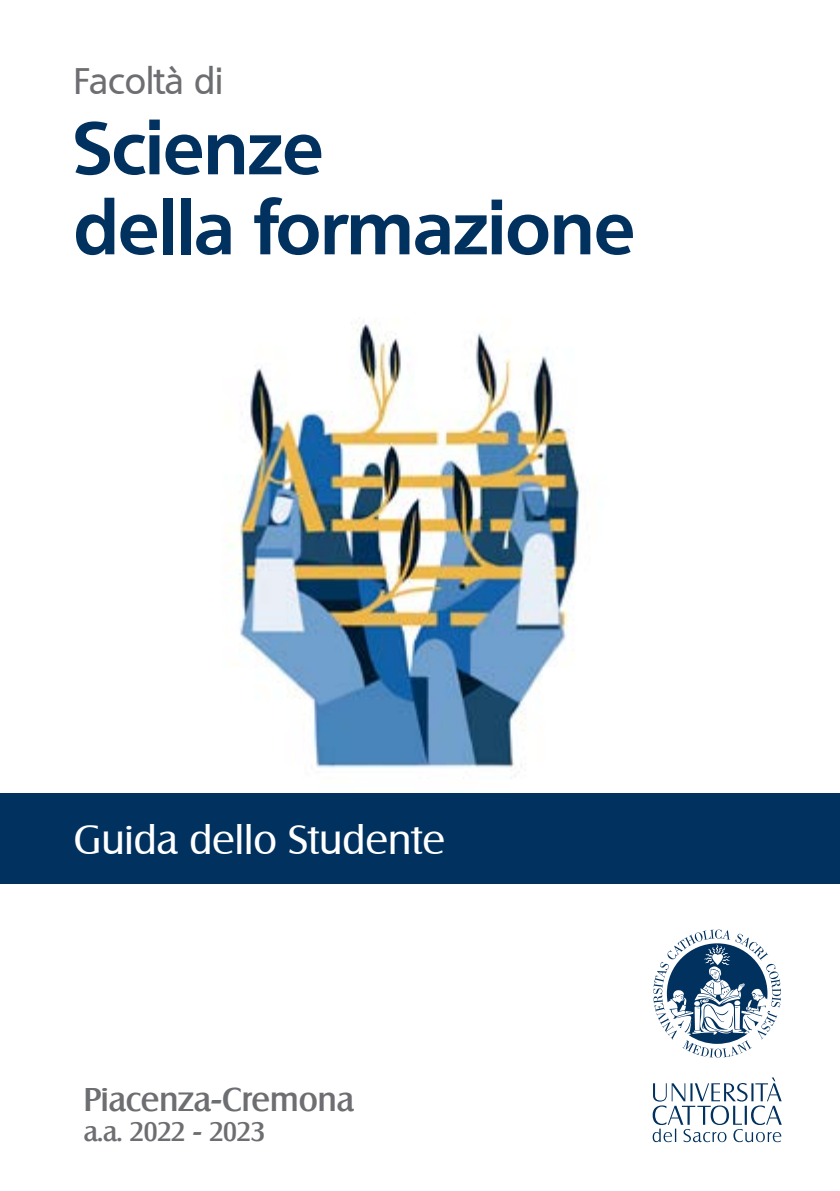
<style>
.page{position:relative;width:840px;height:1191px;background:#fff}
.page>*{position:absolute;margin:0;border:0;box-sizing:border-box;transform-origin:0 0}
.t1{font:700 72px/80px "Quebec";color:#00315f}
.t2{font:40px "Salzburg";color:#fff}
.t3{font:500 36px "Quebec";color:#6d6e71}
.t4{font:500 32px "Salzburg";color:#6d6e71}
.t5{font:500 26px "Salzburg";color:#6d6e71}
</style>
<div class="page">
<svg style="left:653px;top:929px;width:127px;height:128px"></svg>
<svg style="left:652px;top:1077px;width:129px;height:65px"></svg>
<div style="left:0;top:792px;width:839px;height:91px;background:#00315f"></div>
<img style="left:227px;top:320px;width:354px;height:456px">
<p class="t3" style="left:74px;top:58px;width:151px">Facoltà di</p>
<p class="t1" style="left:74px;top:106px;width:562px">Scienze<br>della formazione</p>
<p class="t2" style="left:74px;top:815px;width:372px">Guida dello Studente</p>
<p class="t4" style="left:84px;top:1080px;width:271px">Piacenza-Cremona</p>
<p class="t5" style="left:84px;top:1116px;width:182px">a.a. 2022 - 2023</p>
</div>
